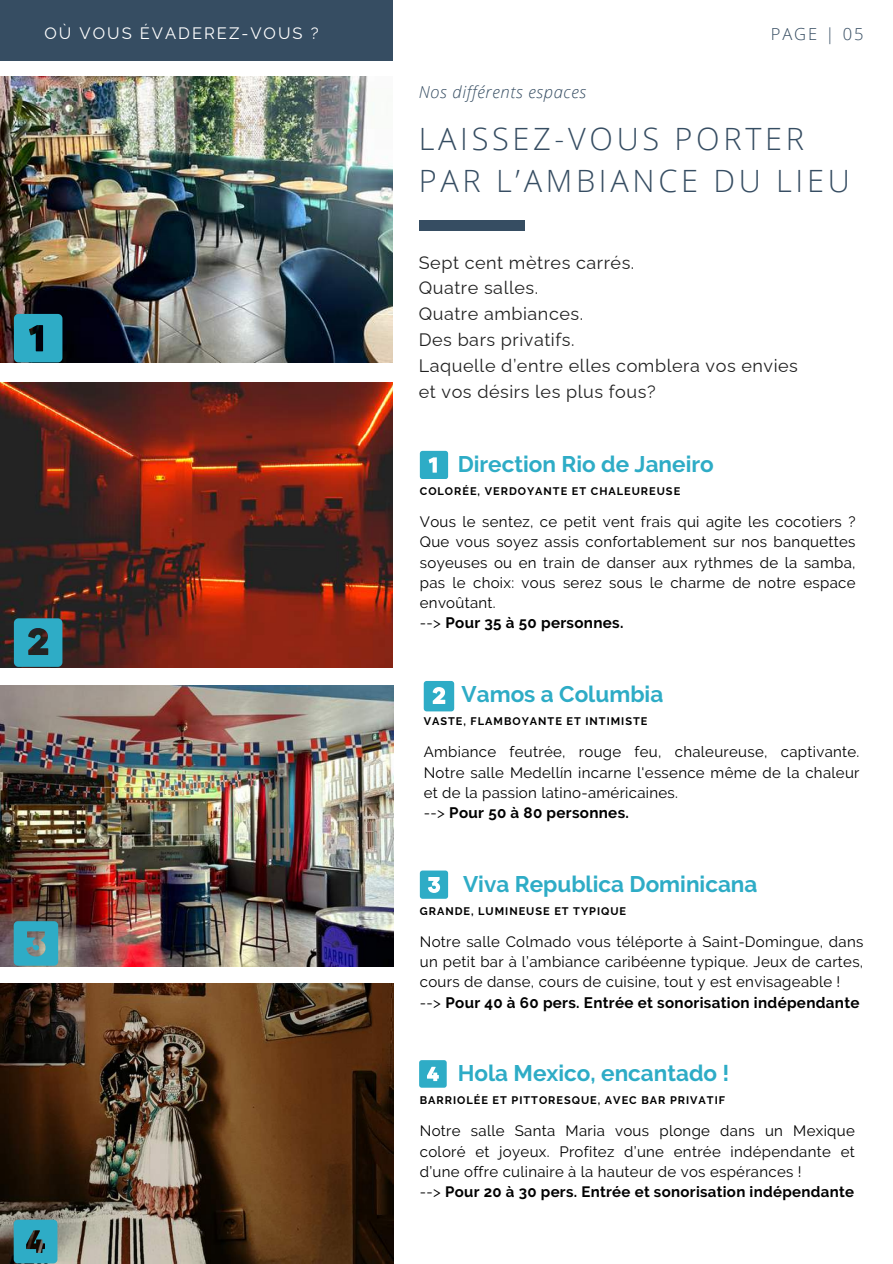
<style>
.page{position:relative;width:893px;height:1264px;background:#fff}
.page>*{position:absolute;margin:0;border:0;box-sizing:border-box;transform-origin:0 0}
.t1{font:300 30.75px/42.8px "Open Sans";letter-spacing:.12em;color:#364d62}
.t2{font:700 22.5px "Raleway";color:#2eacc6}
.t3{font:18px/25.8px "Raleway";letter-spacing:.03em;color:#222}
.t4{font:16.5px "Raleway";letter-spacing:.12em;color:#fff}
.t5{font:italic 300 16.5px "Open Sans";letter-spacing:.04em;color:#364d62}
.t6{font:300 16.5px "Open Sans";letter-spacing:.12em;color:#364d62}
.t7{font:700 15.15px "Raleway";letter-spacing:.02em;color:#000}
.t8{font:15px/20.2px "Raleway";letter-spacing:.02em;color:#000;text-align:justify}
.t9{font:700 10.95px "Raleway";letter-spacing:.09em;color:#000}
.s1{font-weight:400}
.s2{font-weight:700}
</style>
<div class="page">
<div style="left:0;top:0;width:392px;height:60px;background:#364d62"></div>
<img style="left:0;top:382px;width:393px;height:286px">
<img style="left:0;top:983px;width:393px;height:280px">
<div style="left:418px;top:221px;width:106px;height:10px;background:#364d62"></div>
<img style="left:0;top:76px;width:393px;height:286px">
<img style="left:0;top:686px;width:393px;height:280px">
<svg style="left:420px;top:451px;width:28px;height:28px"></svg>
<svg style="left:14px;top:314px;width:48px;height:48px;background:#299ab1"></svg>
<svg style="left:423px;top:681px;width:31px;height:30px"></svg>
<svg style="left:14px;top:618px;width:48px;height:48px;background:#2d94a9"></svg>
<svg style="left:420px;top:870px;width:28px;height:28px"></svg>
<svg style="left:14px;top:921px;width:44px;height:44px;background:#3ea4b8"></svg>
<svg style="left:419px;top:1060px;width:27px;height:27px"></svg>
<svg style="left:14px;top:1219px;width:43px;height:44px;background:#2f98ad"></svg>
<p class="t4" style="left:44px;top:24px;width:275px">OÙ VOUS ÉVADEREZ-VOUS ?</p>
<p class="t6" style="left:770px;top:23px;width:94px">PAGE | 05</p>
<p class="t5" style="left:418px;top:80px;width:169px">Nos différents espaces</p>
<h1 class="t1" style="left:418px;top:116px;width:432px">LAISSEZ-VOUS PORTER<br>PAR L’AMBIANCE DU LIEU</h1>
<p class="t3" style="left:418px;top:249px;width:380px">Sept cent mètres carrés.<br>Quatre salles.<br>Quatre ambiances.<br>Des bars privatifs.<br>Laquelle d’entre elles comblera vos envies et vos désirs les plus fous?</p>
<h2 class="t2" style="left:457px;top:451px;width:257px">Direction Rio de Janeiro</h2>
<p class="t9" style="left:420px;top:485px;width:262px">COLORÉE, VERDOYANTE ET CHALEUREUSE</p>
<p class="t8" style="left:420px;top:511px;width:437px">Vous le sentez, ce petit vent frais qui agite les cocotiers ?<br>Que vous soyez assis confortablement sur nos banquettes soyeuses ou en train de danser aux rythmes de la samba, pas le choix: vous serez sous le charme de notre espace envoûtant.</p>
<p class="t7" style="left:420px;top:614px;width:205px"><span class="s1">--&gt;</span> Pour 35 à 50 personnes.</p>
<h2 class="t2" style="left:461px;top:681px;width:203px">Vamos a Columbia</h2>
<p class="t9" style="left:423px;top:715px;width:225px">VASTE, FLAMBOYANTE ET INTIMISTE</p>
<p class="t8" style="left:423px;top:741px;width:437px">Ambiance feutrée, rouge feu, chaleureuse, captivante.<br>Notre salle Medellín incarne l'essence même de la chaleur et de la passion latino-américaines.</p>
<p class="t7" style="left:423px;top:803px;width:207px"><span class="s1">--&gt;</span> Pour 50 à 80 personnes.</p>
<h2 class="t2" style="left:463px;top:870px;width:296px">Viva Republica Dominicana</h2>
<p class="t8" style="left:420px;top:931px;width:445px">Notre salle Colmado vous téléporte à Saint-Domingue, dans un petit bar à l’ambiance caribéenne typique. Jeux de cartes, cours de danse, cours de cuisine, tout y est envisageable !</p>
<p class="t7" style="left:420px;top:993px;width:441px"><span class="s1">--&gt;</span> Pour 40 à 60 pers. Entrée et sonorisation indépendante</p>
<p class="t9" style="left:420px;top:904px;width:208px">GRANDE, LUMINEUSE ET TYPIQUE</p>
<h2 class="t2" style="left:457px;top:1060px;width:273px">Hola Mexico, encantado !</h2>
<p class="t9" style="left:420px;top:1094px;width:307px">BARRIOLÉE ET PITTORESQUE, AVEC BAR PRIVATIF</p>
<p class="t8" style="left:420px;top:1120px;width:436px;text-align:left">Notre salle Santa Maria vous plonge dans un Mexique coloré et joyeux. Profitez d’une entrée indépendante et d’une offre culinaire à la hauteur de vos espérances !<br>--&gt; <span class="s2">Pour 20 à 30 pers. Entrée et sonorisation indépendante</span></p>
</div>
